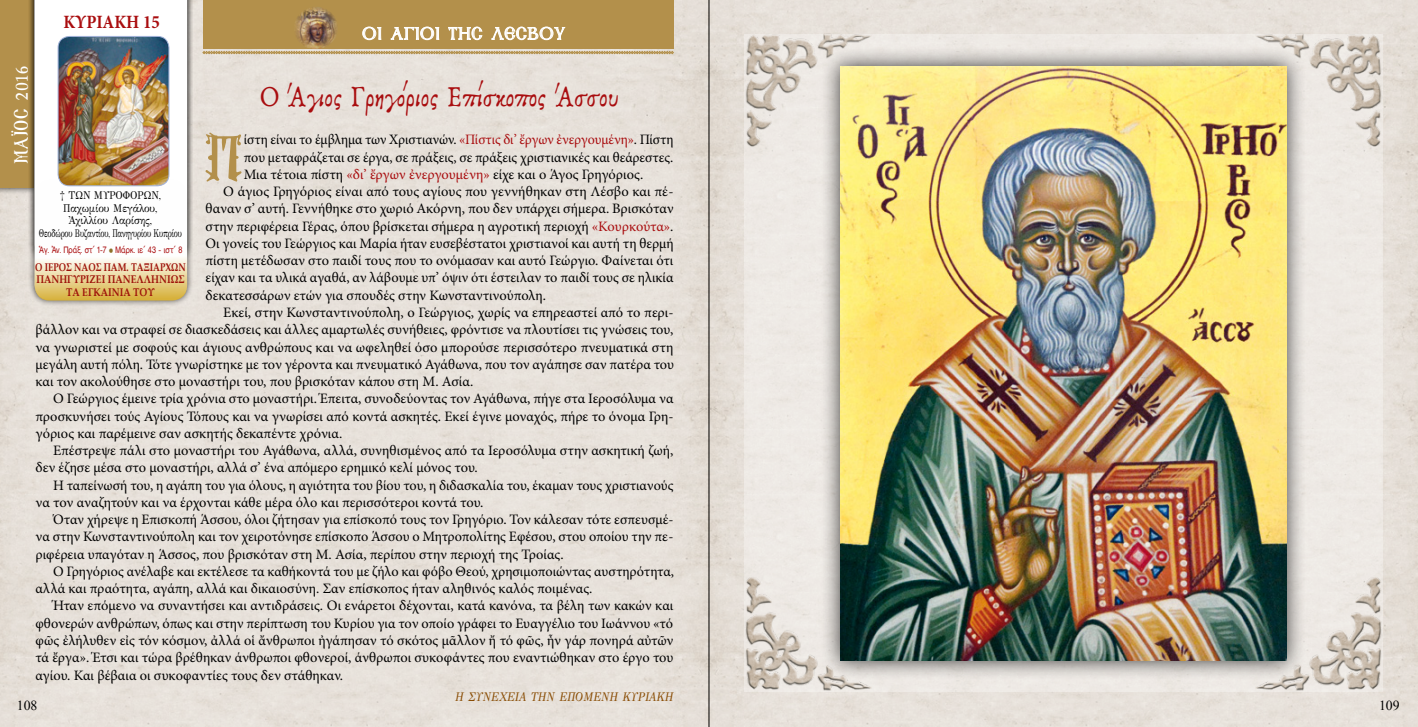
<style>
.page{position:relative;width:1418px;height:727px;background:#fff}
.page>*{position:absolute;margin:0;border:0;box-sizing:border-box;transform-origin:0 0}
.t1{font:58.12px "Mg Agia Sofia UC Normal";color:#b3904b}
.t2{font:30px "SK Grecian Old Style Pol Uni W";color:#a90d0f;scale:.88 1}
.t3{font:700 21.25px "Genesis";letter-spacing:.02em;color:#fff;scale:.87 1}
.t4{font:18.75px "Genesis Poly";letter-spacing:.01em;color:#fff}
.t5{font:700 18.75px "Minion Pro";color:#a90d0f;scale:.9 1}
.t6{font:14.38px "Minion Pro";color:#000}
.t7{font:13.75px "Times New Roman";color:#000}
.t8{font:italic 12.5px "GFS Didot";color:#884b02;scale:.86 1}
.t9{font:11.25px/12.5px "GFS Didot";color:#000;text-align:center;scale:.9 1}
.t10{font:700 11.12px/12.4px "Palatino Linotype";color:#9e120a;text-align:center;scale:.79 1}
.t11{font:8.75px "Mg Helvetica UC Pol";color:#a90d0f;scale:.82 1}
.s1{color:#a90d0f}
.s2{color:#8d712b}
</style>
<div class="page">
<div style="left:0;top:0;width:1417px;height:726px;background:#e7e1da"></div>
<div style="left:0;top:0;width:41px;height:195px;background:#000;opacity:.75"></div>
<div style="left:0;top:0;width:34px;height:188px;background:#b3904b"></div>
<div style="left:203px;top:0;width:470px;height:49px;background:#b3904b"></div>
<svg style="left:203px;top:51px;width:470px;height:3px"></svg>
<img style="left:295px;top:7px;width:42px;height:42px">
<svg style="left:362px;top:27px;width:19px;height:13px"></svg>
<svg style="left:391px;top:27px;width:48px;height:13px"></svg>
<svg style="left:448px;top:27px;width:34px;height:13px"></svg>
<svg style="left:491px;top:27px;width:74px;height:13px"></svg>
<img style="left:1160px;top:0;width:229px;height:726px">
<img style="left:737px;top:0;width:229px;height:726px">
<div style="left:28px;top:0;width:166px;height:306px;background:#000;opacity:.75"></div>
<svg style="left:35px;top:0;width:152px;height:299px"></svg>
<svg style="left:35px;top:179px;width:152px;height:121px"></svg>
<img style="left:58px;top:36px;width:111px;height:150px">
<div style="left:58px;top:36px;width:111px;height:150px;border:1px solid #a0b1d8;border-radius:11px"></div>
<div style="left:819px;top:45px;width:486px;height:635px;background:#000;opacity:.75"></div>
<img style="left:840px;top:66px;width:446px;height:594px">
<hr style="left:708px;top:0;width:1px;height:726px;background:#000">
<h3 class="t5" style="left:63px;top:9px;width:109px">ΚΥΡΙΑΚΗ 15</h3>
<h3 class="t4" style="left:362px;top:23px;width:205px">ΟΙ ΑΓΙΟΙ ΤΗΣ ΛΕΣΒΟΥ</h3>
<h3 class="t3" style="left:10px;top:164px;width:115px;rotate:-90deg">ΜΑΪΟΣ 2016</h3>
<h2 class="t2" style="left:260px;top:78px;width:409px">Ο Άγιος Γρηγόριος Επίσκοπος Άσσου</h2>
<h1 class="t1" style="left:205px;top:132px;width:40px">Π</h1>
<p class="t6" style="left:244px;top:130px;width:431px">ίστη είναι το έμβλημα των Χριστιανών. <span class="s1">«Πίστις δι’ ἔργων ἐνεργουμένη»</span>. Πίστη</p>
<p class="t6" style="left:244px;top:147px;width:431px">που μεταφράζεται σε έργα, σε πράξεις, σε πράξεις χριστιανικές και θεάρεστες.</p>
<p class="t6" style="left:244px;top:164px;width:401px">Μια τέτοια πίστη <span class="s1">«δι’ ἔργων ἐνεργουμένη»</span> είχε και ο Άγος Γρηγόριος.</p>
<p class="t6" style="left:223px;top:182px;width:452px">Ο άγιος Γρηγόριος είναι από τους αγίους που γεννήθηκαν στη Λέσβο και πέ-</p>
<p class="t6" style="left:205px;top:199px;width:469px">θαναν σ’ αυτή. Γεννήθηκε στο χωριό Ακόρνη, που δεν υπάρχει σήμερα. Βρισκόταν</p>
<p class="t6" style="left:205px;top:216px;width:469px">στην περιφέρεια Γέρας, όπου βρίσκεται σήμερα η αγροτική περιοχή <span class="s1">«Κουρκούτα»</span>.</p>
<p class="t6" style="left:205px;top:233px;width:469px">Οι γονείς του Γεώργιος και Μαρία ήταν ευσεβέστατοι χριστιανοί και αυτή τη θερμή</p>
<p class="t6" style="left:205px;top:251px;width:469px">πίστη μετέδωσαν στο παιδί τους που το ονόμασαν και αυτό Γεώργιο. Φαίνεται ότι</p>
<p class="t6" style="left:205px;top:268px;width:469px">είχαν και τα υλικά αγαθά, αν λάβουμε υπ’ όψιν ότι έστειλαν το παιδί τους σε ηλικία</p>
<p class="t6" style="left:205px;top:285px;width:342px">δεκατεσσάρων ετών για σπουδές στην Κωνσταντινούπολη.</p>
<p class="t6" style="left:223px;top:302px;width:452px">Εκεί, στην Κωνσταντινούπολη, ο Γεώργιος, χωρίς να επηρεαστεί από το περι-</p>
<p class="t6" style="left:35px;top:320px;width:639px">βάλλον και να στραφεί σε διασκεδάσεις και άλλες αμαρτωλές συνήθειες, φρόντισε να πλουτίσει τις γνώσεις του,</p>
<p class="t6" style="left:35px;top:337px;width:639px">να γνωριστεί με σοφούς και άγιους ανθρώπους και να ωφεληθεί όσο μπορούσε περισσότερο πνευματικά στη</p>
<p class="t6" style="left:35px;top:354px;width:640px">μεγάλη αυτή πόλη. Τότε γνωρίστηκε με τον γέροντα και πνευματικό Αγάθωνα, που τον αγάπησε σαν πατέρα του</p>
<p class="t6" style="left:35px;top:371px;width:439px">και τον ακολούθησε στο μοναστήρι του, που βρισκόταν κάπου στη Μ. Ασία.</p>
<p class="t6" style="left:53px;top:389px;width:622px">Ο Γεώργιος έμεινε τρία χρόνια στο μοναστήρι. Έπειτα, συνοδεύοντας τον Αγάθωνα, πήγε στα Ιεροσόλυμα να</p>
<p class="t6" style="left:35px;top:406px;width:639px">προσκυνήσει τούς Αγίους Τόπους και να γνωρίσει από κοντά ασκητές. Εκεί έγινε μοναχός, πήρε το όνομα Γρη-</p>
<p class="t6" style="left:35px;top:423px;width:308px">γόριος και παρέμεινε σαν ασκητής δεκαπέντε χρόνια.</p>
<p class="t6" style="left:53px;top:440px;width:621px">Επέστρεψε πάλι στο μοναστήρι του Αγάθωνα, αλλά, συνηθισμένος από τα Ιεροσόλυμα στην ασκητική ζωή,</p>
<p class="t6" style="left:35px;top:458px;width:444px">δεν έζησε μέσα στο μοναστήρι, αλλά σ’ ένα απόμερο ερημικό κελί μόνος του.</p>
<p class="t6" style="left:53px;top:475px;width:622px">Η ταπείνωσή του, η αγάπη του για όλους, η αγιότητα του βίου του, η διδασκαλία του, έκαμαν τους χριστιανούς</p>
<p class="t6" style="left:35px;top:492px;width:449px">να τον αναζητούν και να έρχονται κάθε μέρα όλο και περισσότεροι κοντά του.</p>
<p class="t6" style="left:53px;top:509px;width:622px">Όταν χήρεψε η Επισκοπή Άσσου, όλοι ζήτησαν για επίσκοπό τους τον Γρηγόριο. Τον κάλεσαν τότε εσπευσμέ-</p>
<p class="t6" style="left:35px;top:527px;width:639px">να στην Κωνσταντινούπολη και τον χειροτόνησε επίσκοπο Άσσου ο Μητροπολίτης Εφέσου, στου οποίου την πε-</p>
<p class="t6" style="left:35px;top:544px;width:529px">ριφέρεια υπαγόταν η Άσσος, που βρισκόταν στη Μ. Ασία, περίπου στην περιοχή της Τροίας.</p>
<p class="t6" style="left:53px;top:561px;width:622px">Ο Γρηγόριος ανέλαβε και εκτέλεσε τα καθήκοντά του με ζήλο και φόβο Θεού, χρησιμοποιώντας αυστηρότητα,</p>
<p class="t6" style="left:35px;top:578px;width:558px">αλλά και πραότητα, αγάπη, αλλά και δικαιοσύνη. Σαν επίσκοπος ήταν αληθινός καλός ποιμένας.</p>
<p class="t6" style="left:53px;top:596px;width:622px">Ήταν επόμενο να συναντήσει και αντιδράσεις. Οι ενάρετοι δέχονται, κατά κανόνα, τα βέλη των κακών και</p>
<p class="t6" style="left:35px;top:613px;width:639px">φθονερών ανθρώπων, όπως και στην περίπτωση του Κυρίου για τον οποίο γράφει το Ευαγγέλιο του Ιωάννου «τό</p>
<p class="t6" style="left:35px;top:630px;width:639px">φῶς ἐλήλυθεν εἰς τόν κόσμον, ἀλλά οἱ ἄνθρωποι ἠγάπησαν τό σκότος μᾶλλον ἤ τό φῶς, ἦν γάρ πονηρά αὐτῶν</p>
<p class="t6" style="left:35px;top:647px;width:639px">τά ἔργα». Έτσι και τώρα βρέθηκαν άνθρωποι φθονεροί, άνθρωποι συκοφάντες που εναντιώθηκαν στο έργο του</p>
<p class="t6" style="left:35px;top:665px;width:309px">αγίου. Και βέβαια οι συκοφαντίες τους δεν στάθηκαν.</p>
<p class="t9" style="left:39px;top:188px;width:160px">† ΤΩΝ ΜΥΡΟΦΟΡΩΝ,<br>Παχωμίου Μεγάλου,<br>Ἀχιλλίου Λαρίσης,<br>Θεοδώρου Βυζαντίου, Πανηγυρίου Κυπρίου</p>
<p class="t11" style="left:39px;top:245px;width:176px">Ἁγ. Ἀν. Πράξ. στ΄ 1-7 <span class="s2">•</span> Μάρκ. ιε΄ 43 - ιστ΄ 8</p>
<p class="t10" style="left:35px;top:260px;width:192px">Ο ΙΕΡΟΣ ΝΑΟΣ ΠΑΜ. ΤΑΞΙΑΡΧΩΝ<br>ΠΑΝΗΓΥΡΙΖΕΙ ΠΑΝΕΛΛΗΝΙΩΣ<br>ΤΑ ΕΓΚΑΙΝΙΑ ΤΟΥ</p>
<p class="t7" style="left:17px;top:695px;width:22px">108</p>
<p class="t8" style="left:455px;top:686px;width:255px">Η ΣΥΝΕΧΕΙΑ ΤΗΝ ΕΠΟΜΕΝΗ ΚΥΡΙΑΚΗ</p>
<p class="t7" style="left:1378px;top:695px;width:22px">109</p>
</div>
